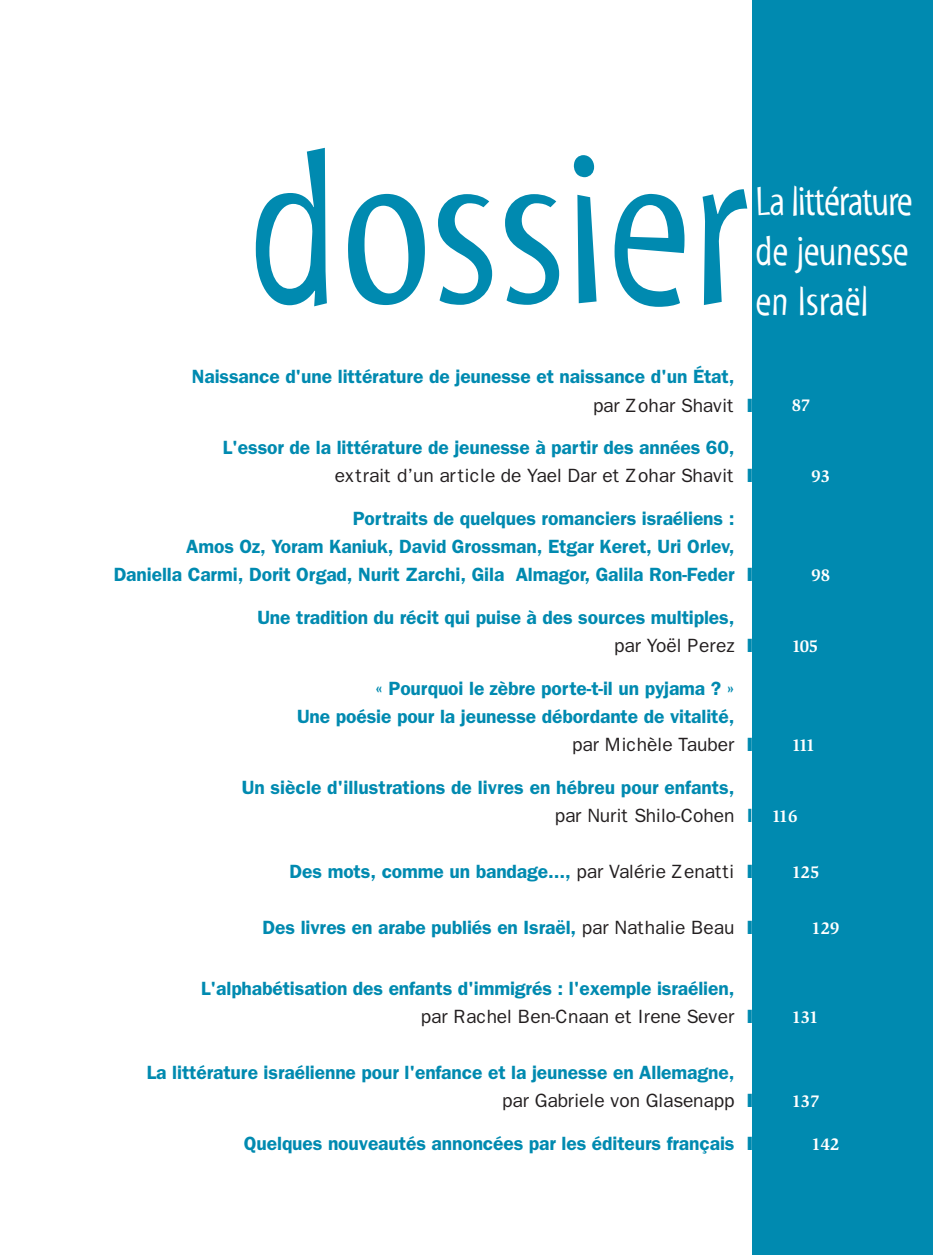
<style>
.page{position:relative;width:933px;height:1255px;background:#fff}
.page>*{position:absolute;margin:0;border:0;box-sizing:border-box;transform-origin:0 0}
.t1{font:222.6px "Myriad Tilt";color:#008ab0}
.t2{font:42px/50.4px "Myriad Tilt";letter-spacing:-.01em;color:#fff;text-align:justify}
.t3{font:600 19.25px/28px "Franklin Gothic";letter-spacing:-.005em;color:#008ab0}
.t4{font:19.25px "Franklin Gothic";letter-spacing:-.005em;color:#231f20}
.t5{font:700 17.5px "Slimbach";letter-spacing:-.005em;color:#fff}
.s1{font-weight:400;color:#231f20}
.s2{font-weight:800}
.s3{font-weight:800;color:#008ab0}
.s4{font-family:"Slimbach";font-weight:700;font-size:17.5px;color:#fff}
</style>
<div class="page">
<div style="left:751px;top:0;width:181px;height:1255px;background:#008ab0"></div>
<h1 class="t1" style="left:248px;top:148px;width:500px">dossier</h1>
<h2 class="t2" style="left:755px;top:179px;width:159px">La littérature de jeunesse en Israël</h2>
<p class="t3" style="left:593px;top:364px;width:161px;text-indent:-401px">Naissance d'une littérature de jeunesse et naissance d'un État, <span class="s1">par Zohar Shavit</span> <span class="s2">I</span></p>
<p class="t3" style="left:335px;top:435px;width:419px;text-indent:-112px">L'essor de la littérature de jeunesse à partir des années 60, <span class="s1">extrait d’un article de Yael Dar et Zohar Shavit</span> <span class="s2">I</span></p>
<p class="t5" style="left:791px;top:399px;width:20px">87</p>
<p class="t5" style="left:811px;top:470px;width:20px">93</p>
<p class="t3" style="left:352px;top:506px;width:383px">Portraits de quelques romanciers israéliens :</p>
<p class="t3" style="left:186px;top:534px;width:549px">Amos Oz, Yoram Kaniuk, David Grossman, Etgar Keret, Uri Orlev,</p>
<p class="t3" style="left:114px;top:562px;width:640px">Daniella Carmi, Dorit Orgad, Nurit Zarchi, Gila Almagor, Galila Ron-Feder <span class="s2">I</span></p>
<p class="t5" style="left:811px;top:569px;width:20px">98</p>
<p class="t3" style="left:614px;top:605px;width:140px;text-indent:-356px">Une tradition du récit qui puise à des sources multiples, <span class="s1">par Yoël Perez</span> <span class="s2">I</span></p>
<p class="t5" style="left:791px;top:639px;width:28px">105</p>
<p class="t3" style="left:375px;top:676px;width:361px">« Pourquoi le zèbre porte-t-il un pyjama ? »</p>
<p class="t3" style="left:297px;top:704px;width:439px">Une poésie pour la jeunesse débordante de vitalité,</p>
<p class="t4" style="left:572px;top:738px;width:182px">par Michèle Tauber <span class="s3">I</span></p>
<p class="t5" style="left:791px;top:738px;width:25px">111</p>
<p class="t3" style="left:554px;top:775px;width:244px;text-indent:-313px">Un siècle d'illustrations de livres en hébreu pour enfants,<br><span class="s1">par Nurit Shilo-Cohen</span> I <span class="s4">116</span></p>
<p class="t3" style="left:289px;top:859px;width:464px">Des mots, comme un bandage..., <span class="s1">par Valérie Zenatti</span> <span class="s2">I</span></p>
<p class="t5" style="left:791px;top:865px;width:29px">125</p>
<p class="t3" style="left:262px;top:915px;width:491px">Des livres en arabe publiés en Israël, <span class="s1">par Nathalie Beau</span> <span class="s2">I</span></p>
<p class="t5" style="left:811px;top:921px;width:29px">129</p>
<p class="t3" style="left:421px;top:976px;width:333px;text-indent:-220px">L'alphabétisation des enfants d'immigrés : l'exemple israélien, <span class="s1">par Rachel Ben-Cnaan et Irene Sever</span> <span class="s2">I</span></p>
<p class="t3" style="left:502px;top:1060px;width:252px;text-indent:-355px">La littérature israélienne pour l'enfance et la jeunesse en Allemagne, <span class="s1">par Gabriele von Glasenapp</span> <span class="s2">I</span></p>
<p class="t5" style="left:791px;top:1010px;width:28px">131</p>
<p class="t5" style="left:791px;top:1094px;width:29px">137</p>
<p class="t3" style="left:244px;top:1131px;width:510px">Quelques nouveautés annoncées par les éditeurs français <span class="s2">I</span></p>
<p class="t5" style="left:811px;top:1137px;width:29px">142</p>
</div>
